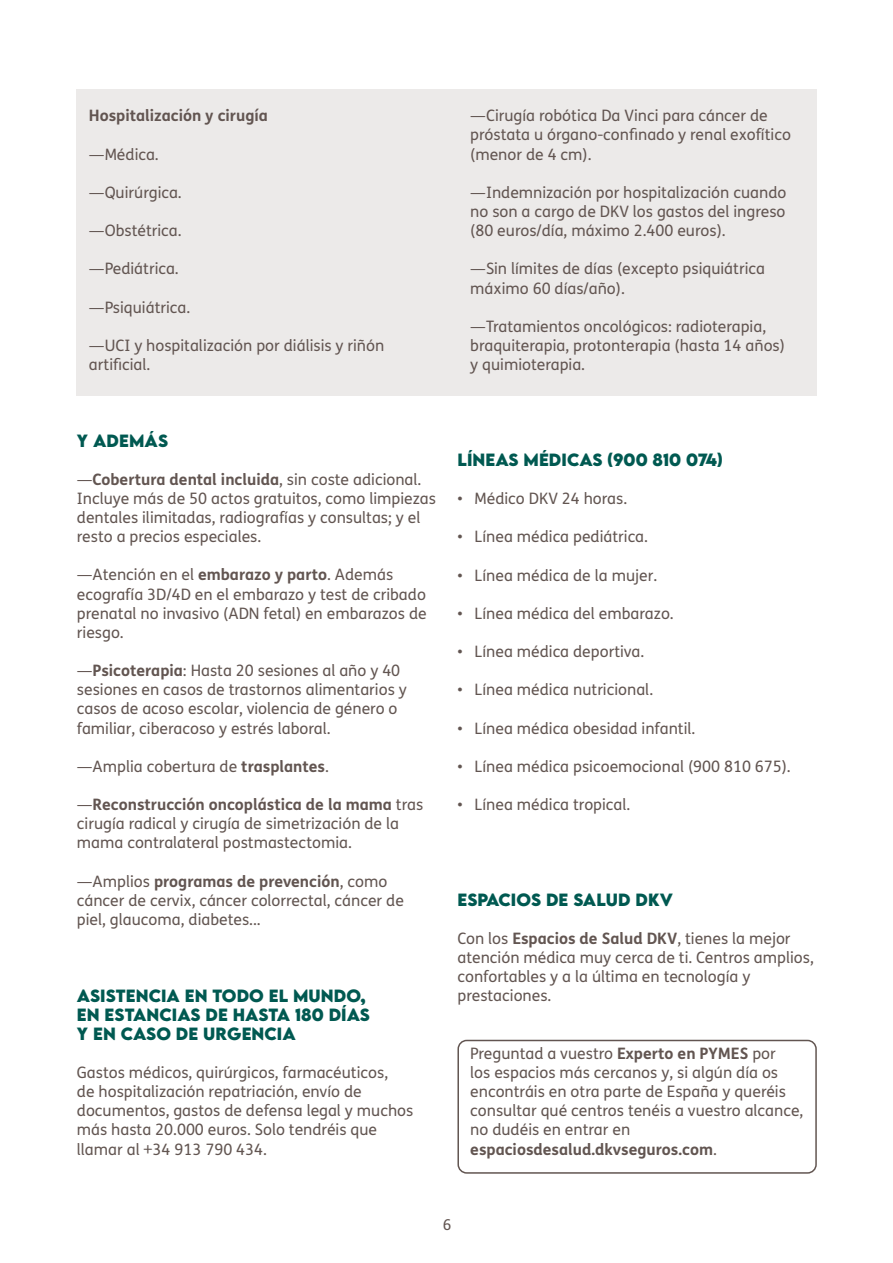
<style>
.page{position:relative;width:893px;height:1263px;background:#fff}
.page>*{position:absolute;margin:0;border:0;box-sizing:border-box;transform-origin:0 0}
.t1{font:15.75px/19.2px "FS Me";color:#625551}
.t2{font:700 15.75px/19.2px "LEMONMILK Pro FTR";letter-spacing:.005em;color:#005951}
.t3{font:700 15.75px "FS Me";color:#625551}
.t4{font:15px "FS Me";color:#625551}
.s1{font-weight:700}
</style>
<div class="page">
<div style="left:76px;top:89px;width:741px;height:306px;background:#eceae9"></div>
<div style="left:457px;top:1040px;width:360px;height:134px;border:2px solid #625551;border-radius:9px"></div>
<p class="t3" style="left:89px;top:104px;width:181px">Hospitalización y cirugía</p>
<p class="t1" style="left:89px;top:144px;width:71px">—Médica.</p>
<p class="t1" style="left:89px;top:182px;width:94px">—Quirúrgica.</p>
<p class="t1" style="left:89px;top:221px;width:94px">—Obstétrica.</p>
<p class="t1" style="left:89px;top:259px;width:91px">—Pediátrica.</p>
<p class="t1" style="left:89px;top:297px;width:103px">—Psiquiátrica.</p>
<p class="t1" style="left:89px;top:335px;width:297px">—UCI y hospitalización por diálisis y riñón artificial.</p>
<p class="t2" style="left:77px;top:431px;width:93px">Y ADEMÁS</p>
<p class="t1" style="left:77px;top:469px;width:361px">—<span class="s1">Cobertura dental incluida</span>, sin coste adicional.<br>Incluye más de 50 actos gratuitos, como limpiezas dentales ilimitadas, radiografías y consultas; y el resto a precios especiales.</p>
<p class="t1" style="left:77px;top:565px;width:351px">—Atención en el <span class="s1">embarazo y parto</span>. Además ecografía 3D/4D en el embarazo y test de cribado prenatal no invasivo (ADN fetal) en embarazos de riesgo.</p>
<p class="t1" style="left:77px;top:661px;width:331px">—<span class="s1">Psicoterapia</span>: Hasta 20 sesiones al año y 40 sesiones en casos de trastornos alimentarios y casos de acoso escolar, violencia de género o familiar, ciberacoso y estrés laboral.</p>
<p class="t1" style="left:77px;top:756px;width:254px">—Amplia cobertura de <span class="s1">trasplantes</span>.</p>
<p class="t1" style="left:77px;top:795px;width:348px">—<span class="s1">Reconstrucción oncoplástica de la mama</span> tras cirugía radical y cirugía de simetrización de la mama contralateral postmastectomia.</p>
<p class="t1" style="left:77px;top:871px;width:328px">—Amplios <span class="s1">programas de prevención</span>, como cáncer de cervix, cáncer colorrectal, cáncer de piel, glaucoma, diabetes...</p>
<p class="t2" style="left:77px;top:986px;width:295px">ASISTENCIA EN TODO EL MUNDO,<br>EN ESTANCIAS DE HASTA 180 DÍAS<br>Y EN CASO DE URGENCIA</p>
<p class="t1" style="left:77px;top:1063px;width:338px">Gastos médicos, quirúrgicos, farmacéuticos,<br>de hospitalización repatriación, envío de documentos, gastos de defensa legal y muchos más hasta 20.000 euros. Solo tendréis que llamar al +34 913 790 434.</p>
<p class="t1" style="left:470px;top:106px;width:322px">—Cirugía robótica Da Vinci para cáncer de próstata u órgano-confinado y renal exofítico (menor de 4 cm).</p>
<p class="t1" style="left:470px;top:182px;width:318px;text-align:justify">—Indemnización por hospitalización cuando no son a cargo de DKV los gastos del ingreso (80 euros/día, máximo 2.400 euros).</p>
<p class="t1" style="left:470px;top:259px;width:296px">—Sin límites de días (excepto psiquiátrica máximo 60 días/año).</p>
<p class="t1" style="left:470px;top:316px;width:316px">—Tratamientos oncológicos: radioterapia, braquiterapia, protonterapia (hasta 14 años) y quimioterapia.</p>
<p class="t2" style="left:457px;top:450px;width:267px">LÍNEAS MÉDICAS (900 810 074)</p>
<p class="t1" style="left:457px;top:489px;width:171px">• Médico DKV 24 horas.</p>
<p class="t1" style="left:457px;top:527px;width:192px">• Línea médica pediátrica.</p>
<p class="t1" style="left:457px;top:565px;width:201px">• Línea médica de la mujer.</p>
<p class="t1" style="left:457px;top:603px;width:218px">• Línea médica del embarazo.</p>
<p class="t1" style="left:457px;top:642px;width:188px">• Línea médica deportiva.</p>
<p class="t1" style="left:457px;top:680px;width:197px">• Línea médica nutricional.</p>
<p class="t1" style="left:457px;top:718px;width:239px">• Línea médica obesidad infantil.</p>
<p class="t1" style="left:457px;top:756px;width:335px">• Línea médica psicoemocional (900 810 675).</p>
<p class="t1" style="left:457px;top:795px;width:174px">• Línea médica tropical.</p>
<p class="t2" style="left:457px;top:890px;width:217px">ESPACIOS DE SALUD DKV</p>
<p class="t1" style="left:457px;top:929px;width:358px">Con los <span class="s1">Espacios de Salud DKV</span>, tienes la mejor atención médica muy cerca de ti. Centros amplios, confortables y a la última en tecnología y prestaciones.</p>
<p class="t1" style="left:470px;top:1043px;width:335px">Preguntad a vuestro <span class="s1">Experto en PYMES</span> por<br>los espacios más cercanos y, si algún día os encontráis en otra parte de España y queréis consultar qué centros tenéis a vuestro alcance, no dudéis en entrar en <span class="s1">espaciosdesalud.dkvseguros.com</span>.</p>
<p class="t4" style="left:443px;top:1215px;width:10px">6</p>
</div>
